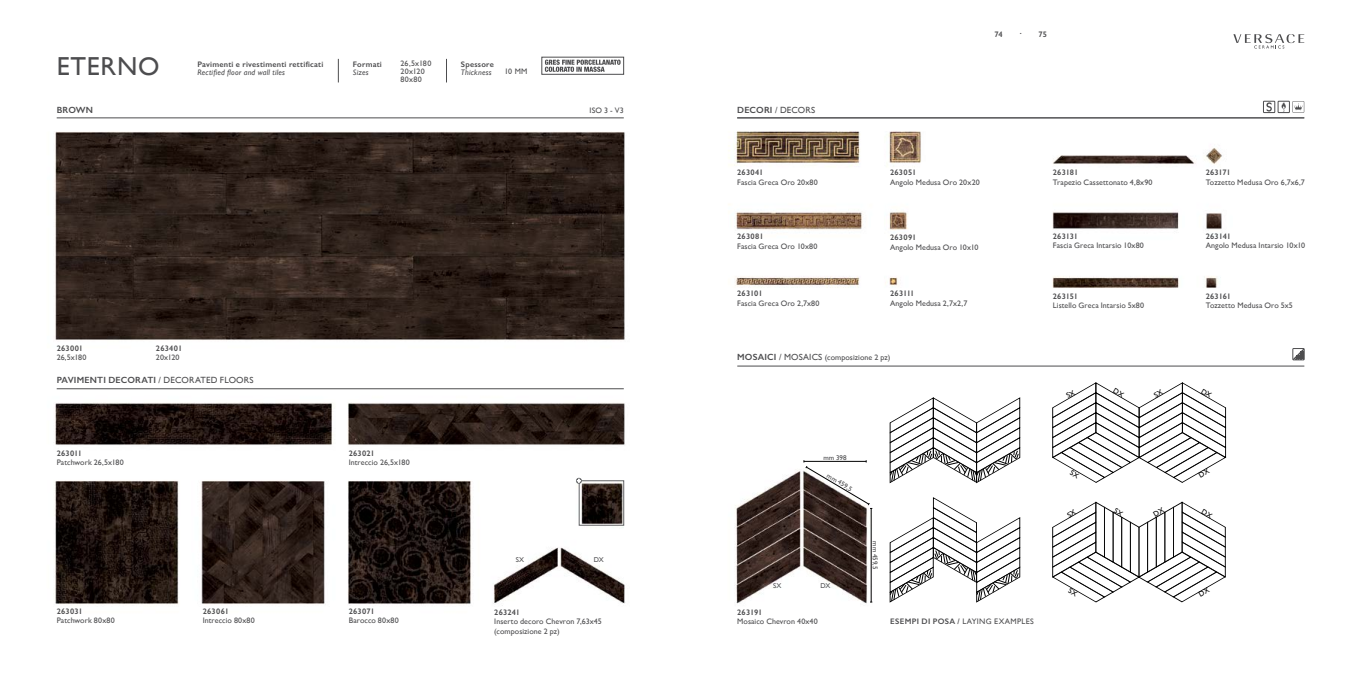
<style>
.page{position:relative;width:1361px;height:681px;background:#fff}
.page>*{position:absolute;margin:0;border:0;box-sizing:border-box;transform-origin:0 0}
.t1{font:26px "Gill Sans";letter-spacing:.03em;color:#4d4d4f}
.t2{font:600 9px "Gill Sans";letter-spacing:.01em;color:#4d4d4f}
.t3{font:9px "Gill Sans";letter-spacing:.015em;color:#4d4d4f}
.t4{font:8px/9.6px "Gill Sans";letter-spacing:.01em;color:#4d4d4f}
.t5{font:600 8px "Gill Sans";letter-spacing:.025em;color:#4d4d4f}
.t6{font:italic 8px "Gill Sans";letter-spacing:.03em;color:#4d4d4f}
.t7{font:8px "Gill Sans";letter-spacing:.04em;color:#4d4d4f}
.t8{font:8px/8px "Gill Sans";letter-spacing:.03em;color:#4d4d4f}
.t9{font:7px "Gill Sans";letter-spacing:.005em;color:#4d4d4f}
.s1{font-weight:400}
.s2{font-weight:600}
.s3{font-weight:600;font-size:9px}
.s4{font-size:9px}
</style>
<div class="page">
<img style="left:55px;top:34px;width:1250px;height:572px">
<svg style="left:545px;top:60px;width:75px;height:12px"></svg>
<hr style="left:57px;top:118px;width:567px;height:1px;background:#4d4d4f">
<hr style="left:57px;top:388px;width:567px;height:1px;background:#4d4d4f">
<hr style="left:737px;top:118px;width:567px;height:1px;background:#4d4d4f">
<svg style="left:1292px;top:101px;width:12px;height:12px"></svg>
<svg style="left:1266px;top:103px;width:5px;height:8px"></svg>
<div style="left:1263px;top:101px;width:12px;height:12px;border:1px solid #4d4d4f"></div>
<svg style="left:1281px;top:103px;width:4px;height:8px"></svg>
<div style="left:1278px;top:101px;width:11px;height:12px;border:1px solid #4d4d4f"></div>
<svg style="left:1233px;top:34px;width:71px;height:15px"></svg>
<div style="left:579px;top:480px;width:45px;height:45px;border:1px solid #636466"></div>
<svg style="left:575px;top:477px;width:7px;height:7px"></svg>
<hr style="left:737px;top:365px;width:567px;height:1px;background:#4d4d4f">
<svg style="left:1294px;top:350px;width:8px;height:8px"></svg>
<div style="left:1292px;top:348px;width:12px;height:12px;border:1px solid #4d4d4f"></div>
<svg style="left:890px;top:397px;width:130px;height:85px"></svg>
<svg style="left:890px;top:497px;width:130px;height:105px"></svg>
<svg style="left:338px;top:59px;width:1px;height:23px"></svg>
<svg style="left:446px;top:59px;width:1px;height:23px"></svg>
<hr style="left:871px;top:508px;width:1px;height:93px;background:#000">
<svg style="left:803px;top:460px;width:69px;height:49px"></svg>
<svg style="left:1052px;top:382px;width:173px;height:100px"></svg>
<svg style="left:1052px;top:502px;width:173px;height:100px"></svg>
<h1 class="t1" style="left:57px;top:51px;width:104px">ETERNO</h1>
<p class="t2" style="left:57px;top:104px;width:38px">BROWN</p>
<p class="t5" style="left:197px;top:59px;width:128px">Pavimenti e rivestimenti rettificati</p>
<p class="t6" style="left:197px;top:67px;width:89px">Rectified floor and wall tiles</p>
<p class="t5" style="left:353px;top:59px;width:31px">Formati</p>
<p class="t6" style="left:353px;top:67px;width:17px">Sizes</p>
<p class="t8" style="left:400px;top:60px;width:32px">26,5x180<br>20x120<br>80x80</p>
<p class="t5" style="left:461px;top:59px;width:34px">Spessore</p>
<p class="t6" style="left:461px;top:67px;width:32px">Thickness</p>
<p class="t4" style="left:504px;top:67px;width:25px">10 MM</p>
<p class="t4" style="left:589px;top:105px;width:36px">ISO 3 - V3</p>
<p class="t5" style="left:57px;top:343px;width:28px">263001</p>
<p class="t4" style="left:57px;top:352px;width:31px">26,5x180</p>
<p class="t5" style="left:156px;top:343px;width:28px">263401</p>
<p class="t4" style="left:156px;top:352px;width:25px">20x120</p>
<p class="t2" style="left:57px;top:374px;width:198px">PAVIMENTI DECORATI <span class="s1">/ DECORATED FLOORS</span></p>
<p class="t5" style="left:57px;top:448px;width:27px">263011</p>
<p class="t4" style="left:57px;top:457px;width:68px">Patchwork 26,5x180</p>
<p class="t5" style="left:57px;top:606px;width:28px">263031</p>
<p class="t4" style="left:57px;top:615px;width:60px">Patchwork 80x80</p>
<p class="t5" style="left:203px;top:606px;width:28px">263061</p>
<p class="t4" style="left:203px;top:615px;width:54px">Intreccio 80x80</p>
<p class="t5" style="left:349px;top:448px;width:28px">263021</p>
<p class="t4" style="left:349px;top:457px;width:63px">Intreccio 26,5x180</p>
<p class="t5" style="left:349px;top:606px;width:27px">263071</p>
<p class="t4" style="left:349px;top:615px;width:52px">Barocco 80x80</p>
<p class="t9" style="left:516px;top:555px;width:10px">SX</p>
<p class="t9" style="left:594px;top:555px;width:12px">DX</p>
<p class="t5" style="left:494px;top:607px;width:27px">263241</p>
<p class="t4" style="left:494px;top:616px;width:109px">Inserto decoro Chevron 7,63x45 (composizione 2 pz)</p>
<p class="t5" style="left:994px;top:29px;width:10px">74</p>
<p class="t5" style="left:1038px;top:29px;width:10px">75</p>
<p class="t5" style="left:1019px;top:27px;width:3px">.</p>
<p class="t3" style="left:737px;top:104px;width:80px"><span class="s2">DECORI</span> / DECORS</p>
<p class="t5" style="left:737px;top:167px;width:28px">263041</p>
<p class="t4" style="left:737px;top:177px;width:82px">Fascia Greca Oro 20x80</p>
<p class="t5" style="left:890px;top:167px;width:28px">263051</p>
<p class="t4" style="left:890px;top:177px;width:91px">Angolo Medusa Oro 20x20</p>
<p class="t5" style="left:1053px;top:167px;width:27px">263181</p>
<p class="t4" style="left:1053px;top:177px;width:101px">Trapezio Cassettonato 4,8x90</p>
<p class="t5" style="left:737px;top:231px;width:28px">263081</p>
<p class="t4" style="left:737px;top:241px;width:82px">Fascia Greca Oro 10x80</p>
<p class="t5" style="left:890px;top:232px;width:28px">263091</p>
<p class="t4" style="left:890px;top:242px;width:90px">Angolo Medusa Oro 10x10</p>
<p class="t5" style="left:1053px;top:231px;width:27px">263131</p>
<p class="t4" style="left:1053px;top:241px;width:93px">Fascia Greca Intarsio 10x80</p>
<p class="t5" style="left:737px;top:288px;width:27px">263101</p>
<p class="t4" style="left:737px;top:298px;width:84px">Fascia Greca Oro 2,7x80</p>
<p class="t5" style="left:890px;top:288px;width:26px">263111</p>
<p class="t4" style="left:890px;top:298px;width:79px">Angolo Medusa 2,7x2,7</p>
<p class="t5" style="left:1053px;top:291px;width:27px">263151</p>
<p class="t4" style="left:1053px;top:300px;width:93px">Listello Greca Intarsio 5x80</p>
<p class="t4" style="left:737px;top:352px;width:154px"><span class="s3">MOSAICI</span> <span class="s4">/ MOSAICS</span> (composizione 2 pz)</p>
<p class="t9" style="left:823px;top:453px;width:25px">mm 398</p>
<p class="t9" style="left:829px;top:471px;width:30px;rotate:31deg">mm 459,5</p>
<p class="t9" style="left:773px;top:581px;width:10px">SX</p>
<p class="t9" style="left:820px;top:581px;width:12px">DX</p>
<p class="t9" style="left:879px;top:541px;width:30px;rotate:90deg">mm 459,5</p>
<p class="t5" style="left:737px;top:607px;width:27px">263191</p>
<p class="t4" style="left:737px;top:616px;width:82px">Mosaico Chevron 40x40</p>
<p class="t7" style="left:890px;top:616px;width:145px"><span class="s2">ESEMPI DI POSA /</span> LAYING EXAMPLES</p>
<p class="t5" style="left:1205px;top:167px;width:27px">263171</p>
<p class="t4" style="left:1205px;top:177px;width:101px">Tozzetto Medusa Oro 6,7x6,7</p>
<p class="t5" style="left:1205px;top:231px;width:27px">263141</p>
<p class="t4" style="left:1205px;top:241px;width:101px">Angolo Medusa Intarsio 10x10</p>
<p class="t5" style="left:1205px;top:291px;width:27px">263161</p>
<p class="t4" style="left:1205px;top:300px;width:89px">Tozzetto Medusa Oro 5x5</p>
</div>
